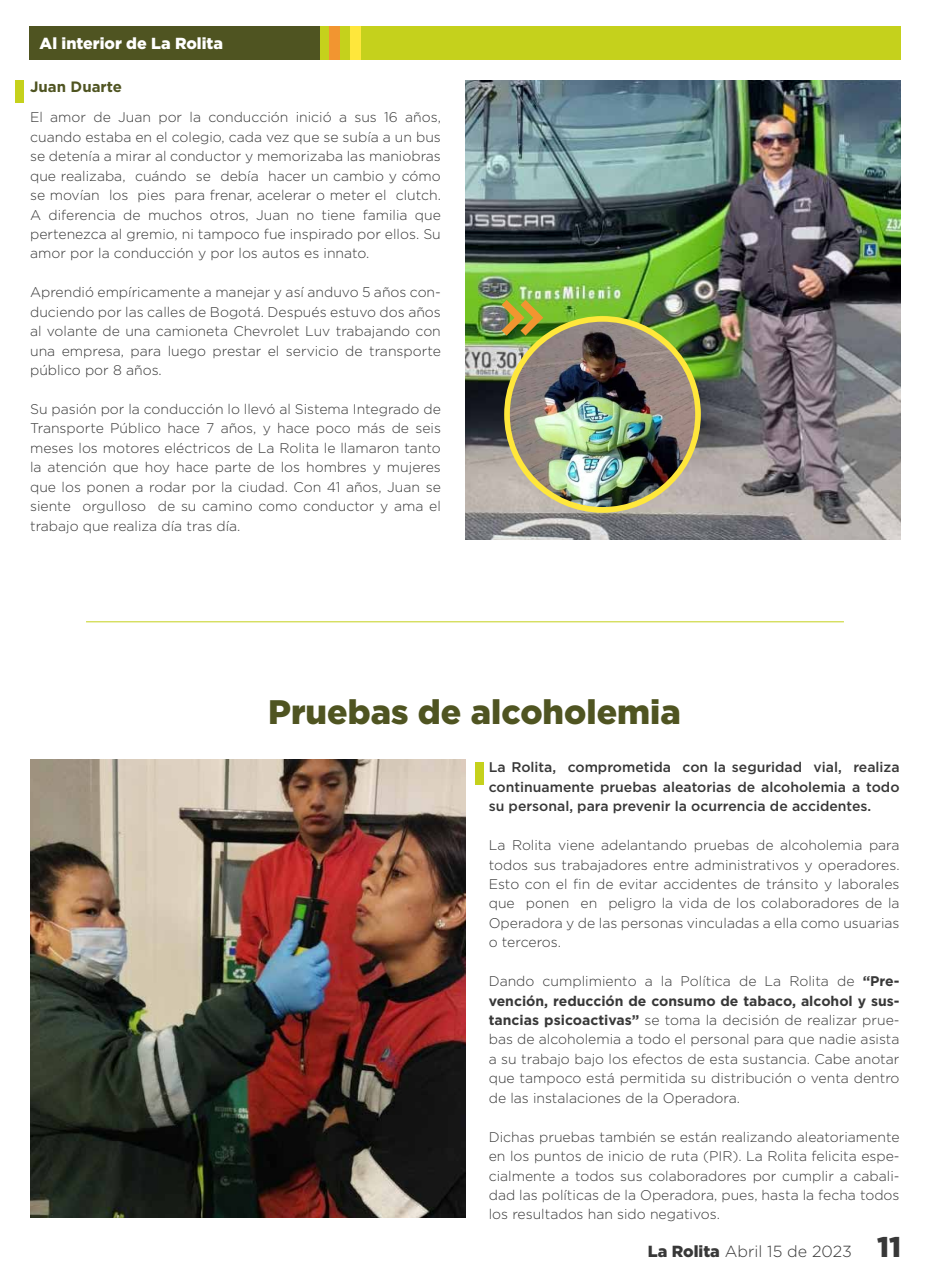
<style>
.page{position:relative;width:930px;height:1280px;background:#fff}
.page>*{position:absolute;margin:0;border:0;box-sizing:border-box;transform-origin:0 0}
.t1{font:900 34px "Gotham";color:#4f5421}
.t2{font:300 16.1px "Gotham";color:#383838}
.t3{font:900 16px "Gotham";color:#fff}
.t4{font:700 15px "Gotham";color:#4f5421}
.t5{font:300 14px/19.4px "Gotham";color:#383838;text-align:justify}
.t6{font:500 14px/19.4px "Gotham";color:#383838;text-align:justify}
.s1{font-weight:700}
.s2{font-weight:900}
.s3{font-weight:900;font-size:28.5px}
</style>
<div class="page">
<div style="left:30px;top:27px;width:870px;height:33px;background:#4f5421"></div>
<div style="left:320px;top:27px;width:580px;height:33px;background:#c5d11c"></div>
<div style="left:329px;top:27px;width:11px;height:33px;background:#f29530"></div>
<div style="left:350px;top:27px;width:11px;height:33px;background:#ffe73b"></div>
<div style="left:16px;top:81px;width:8px;height:22px;background:#c5d11c"></div>
<img style="left:465px;top:81px;width:435px;height:459px">
<svg style="left:504px;top:316px;width:197px;height:197px;background:#f5df3f"></svg>
<img style="left:510px;top:322px;width:185px;height:185px;border-radius:93px">
<svg style="left:502px;top:300px;width:41px;height:36px"></svg>
<img style="left:30px;top:759px;width:435px;height:458px">
<div style="left:475px;top:762px;width:9px;height:22px;background:#c5d11c"></div>
<hr style="left:86px;top:621px;width:758px;height:1px;background:#c5d11c">
<p class="t3" style="left:40px;top:34px;width:185px">Al interior de La Rolita</p>
<p class="t4" style="left:30px;top:78px;width:93px">Juan Duarte</p>
<p class="t5" style="left:30px;top:107px;width:412px">El amor de Juan por la conducción inició a sus 16 años, cuando estaba en el colegio, cada vez que se subía a un bus se detenía a mirar al conductor y memorizaba las maniobras que realizaba, cuándo se debía hacer un cambio y cómo se movían los pies para frenar, acelerar o meter el clutch.<br>A diferencia de muchos otros, Juan no tiene familia que pertenezca al gremio, ni tampoco fue inspirado por ellos. Su amor por la conducción y por los autos es innato.</p>
<p class="t5" style="left:30px;top:282px;width:412px">Aprendió empíricamente a manejar y así anduvo 5 años con&shy;duciendo por las calles de Bogotá. Después estuvo dos años al volante de una camioneta Chevrolet Luv trabajando con una empresa, para luego prestar el servicio de transporte público por 8 años.</p>
<p class="t5" style="left:30px;top:399px;width:412px">Su pasión por la conducción lo llevó al Sistema Integrado de Transporte Público hace 7 años, y hace poco más de seis meses los motores eléctricos de La Rolita le llamaron tanto la atención que hoy hace parte de los hombres y mujeres que los ponen a rodar por la ciudad. Con 41 años, Juan se siente orgulloso de su camino como conductor y ama el trabajo que realiza día tras día.</p>
<h1 class="t1" style="left:268px;top:693px;width:414px">Pruebas de alcoholemia</h1>
<p class="t6" style="left:489px;top:758px;width:412px">La Rolita, comprometida con la seguridad vial, realiza continuamente pruebas aleatorias de alcoholemia a todo su personal, para prevenir la ocurrencia de accidentes.</p>
<p class="t5" style="left:489px;top:835px;width:412px">La Rolita viene adelantando pruebas de alcoholemia para todos sus trabajadores entre administrativos y operadores.<br>Esto con el fin de evitar accidentes de tránsito y laborales que ponen en peligro la vida de los colaboradores de la Operadora y de las personas vinculadas a ella como usuarias o terceros.</p>
<p class="t5" style="left:489px;top:971px;width:412px">Dando cumplimiento a la Política de La Rolita de <span class="s1">“Pre&shy;vención, reducción de consumo de tabaco, alcohol y sus&shy;tancias psicoactivas”</span> se toma la decisión de realizar prue&shy;bas de alcoholemia a todo el personal para que nadie asista a su trabajo bajo los efectos de esta sustancia. Cabe anotar que tampoco está permitida su distribución o venta dentro de las instalaciones de la Operadora.</p>
<p class="t5" style="left:489px;top:1127px;width:412px">Dichas pruebas también se están realizando aleatoriamente en los puntos de inicio de ruta (PIR). La Rolita felicita espe&shy;cialmente a todos sus colaboradores por cumplir a cabali&shy;dad las políticas de la Operadora, pues, hasta la fecha todos los resultados han sido negativos.</p>
<p class="t2" style="left:648px;top:1241px;width:255px"><span class="s2">La Rolita</span> Abril 15 de 2023 <span class="s3">11</span></p>
</div>
